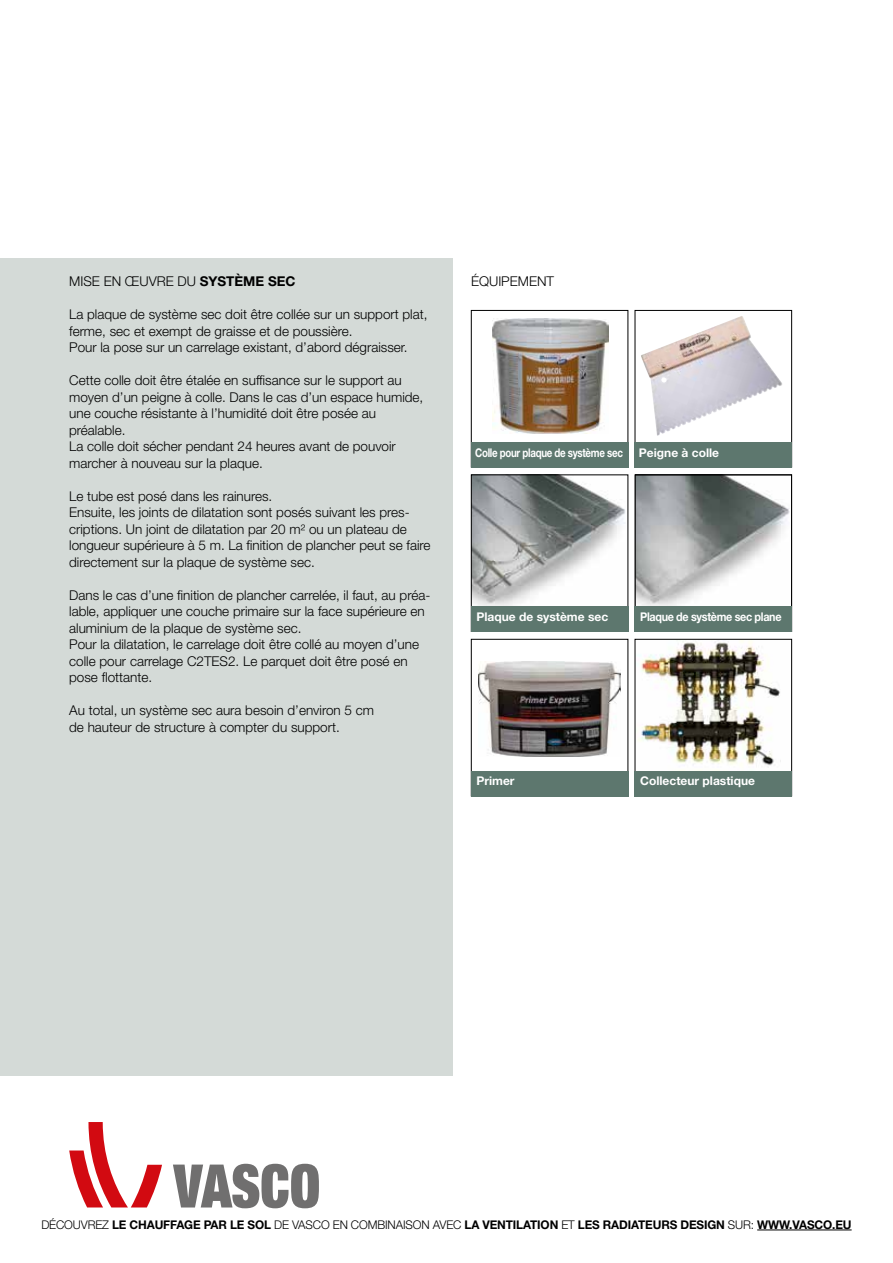
<style>
.page{position:relative;width:893px;height:1263px;background:#fff}
.page>*{position:absolute;margin:0;border:0;box-sizing:border-box;transform-origin:0 0}
.t1{font:300 13.5px/16.5px "Helvetica Neue LT Std";color:#000}
.t2{font:700 12px "Helvetica Neue LT Std";letter-spacing:-.01em;color:#000}
.t3{font:700 12px "Helvetica Neue LT Std";color:#fff}
.t4{font:700 12px "Helvetica Neue LT Std";letter-spacing:-.03em;color:#fff;scale:.81 1}
.t5{font:700 12px "Helvetica Neue LT Std";letter-spacing:-.03em;color:#fff;scale:.9 1}
.s1{font-weight:700}
.s2{font-weight:300}
</style>
<div class="page">
<svg style="left:69px;top:1122px;width:93px;height:85px"></svg>
<svg style="left:173px;top:1164px;width:146px;height:44px"></svg>
<div style="left:0;top:258px;width:453px;height:818px;background:#d4dad7"></div>
<hr style="left:757px;top:1229px;width:95px;height:1px;background:#000">
<img style="left:493px;top:318px;width:116px;height:116px">
<div style="left:471px;top:310px;width:157px;height:157px;border:1px solid #000"></div>
<img style="left:641px;top:325px;width:91px;height:111px">
<div style="left:635px;top:310px;width:157px;height:157px;border:1px solid #000"></div>
<img style="left:473px;top:477px;width:153px;height:129px">
<div style="left:471px;top:475px;width:157px;height:157px;border:1px solid #000"></div>
<img style="left:637px;top:477px;width:153px;height:129px">
<div style="left:635px;top:475px;width:157px;height:157px;border:1px solid #000"></div>
<div style="left:471px;top:442px;width:157px;height:25px;background:#5d776e"></div>
<div style="left:635px;top:442px;width:157px;height:25px;background:#5d776e"></div>
<div style="left:471px;top:606px;width:157px;height:25px;background:#5d776e"></div>
<div style="left:635px;top:606px;width:157px;height:25px;background:#5d776e"></div>
<img style="left:478px;top:661px;width:143px;height:96px">
<div style="left:471px;top:639px;width:157px;height:157px;border:1px solid #000"></div>
<img style="left:638px;top:641px;width:143px;height:130px">
<div style="left:635px;top:639px;width:157px;height:157px;border:1px solid #000"></div>
<div style="left:635px;top:771px;width:157px;height:25px;background:#5d776e"></div>
<div style="left:471px;top:771px;width:157px;height:25px;background:#5d776e"></div>
<p class="t1" style="left:69px;top:273px;width:228px">MISE EN ŒUVRE DU <span class="s1">SYSTÈME SEC</span></p>
<p class="t1" style="left:69px;top:306px;width:360px">La plaque de système sec doit être collée sur un support plat, ferme, sec et exempt de graisse et de poussière.<br>Pour la pose sur un carrelage existant, d’abord dégraisser.</p>
<p class="t1" style="left:69px;top:372px;width:356px">Cette colle doit être étalée en suffisance sur le support au moyen d’un peigne à colle. Dans le cas d’un espace humide, une couche résistante à l’humidité doit être posée au préalable.<br>La colle doit sécher pendant 24 heures avant de pouvoir marcher à nouveau sur la plaque.</p>
<p class="t1" style="left:69px;top:487px;width:363px">Le tube est posé dans les rainures.<br>Ensuite, les joints de dilatation sont posés suivant les pres&shy;criptions. Un joint de dilatation par 20 m² ou un plateau de longueur supérieure à 5 m. La finition de plancher peut se faire directement sur la plaque de système sec.</p>
<p class="t1" style="left:69px;top:586px;width:363px">Dans le cas d’une finition de plancher carrelée, il faut, au préa&shy;lable, appliquer une couche primaire sur la face supérieure en aluminium de la plaque de système sec.<br>Pour la dilatation, le carrelage doit être collé au moyen d’une colle pour carrelage C2TES2. Le parquet doit être posé en pose flottante.</p>
<p class="t1" style="left:69px;top:702px;width:306px">Au total, un système sec aura besoin d’environ 5 cm de hauteur de structure à compter du support.</p>
<p class="t1" style="left:471px;top:273px;width:85px">ÉQUIPEMENT</p>
<p class="t4" style="left:475px;top:445px;width:184px">Colle pour plaque de système sec</p>
<p class="t3" style="left:639px;top:445px;width:82px">Peigne à colle</p>
<p class="t3" style="left:476px;top:609px;width:133px">Plaque de système sec</p>
<p class="t5" style="left:640px;top:609px;width:159px">Plaque de système sec plane</p>
<p class="t3" style="left:476px;top:774px;width:40px">Primer</p>
<p class="t3" style="left:640px;top:774px;width:116px">Collecteur plastique</p>
<p class="t2" style="left:41px;top:1217px;width:812px"><span class="s2">DÉCOUVREZ</span> LE CHAUFFAGE PAR LE SOL <span class="s2">DE VASCO EN COMBINAISON AVEC</span> LA VENTILATION <span class="s2">ET</span> LES RADIATEURS DESIGN <span class="s2">SUR:</span> WWW.VASCO.EU</p>
</div>
